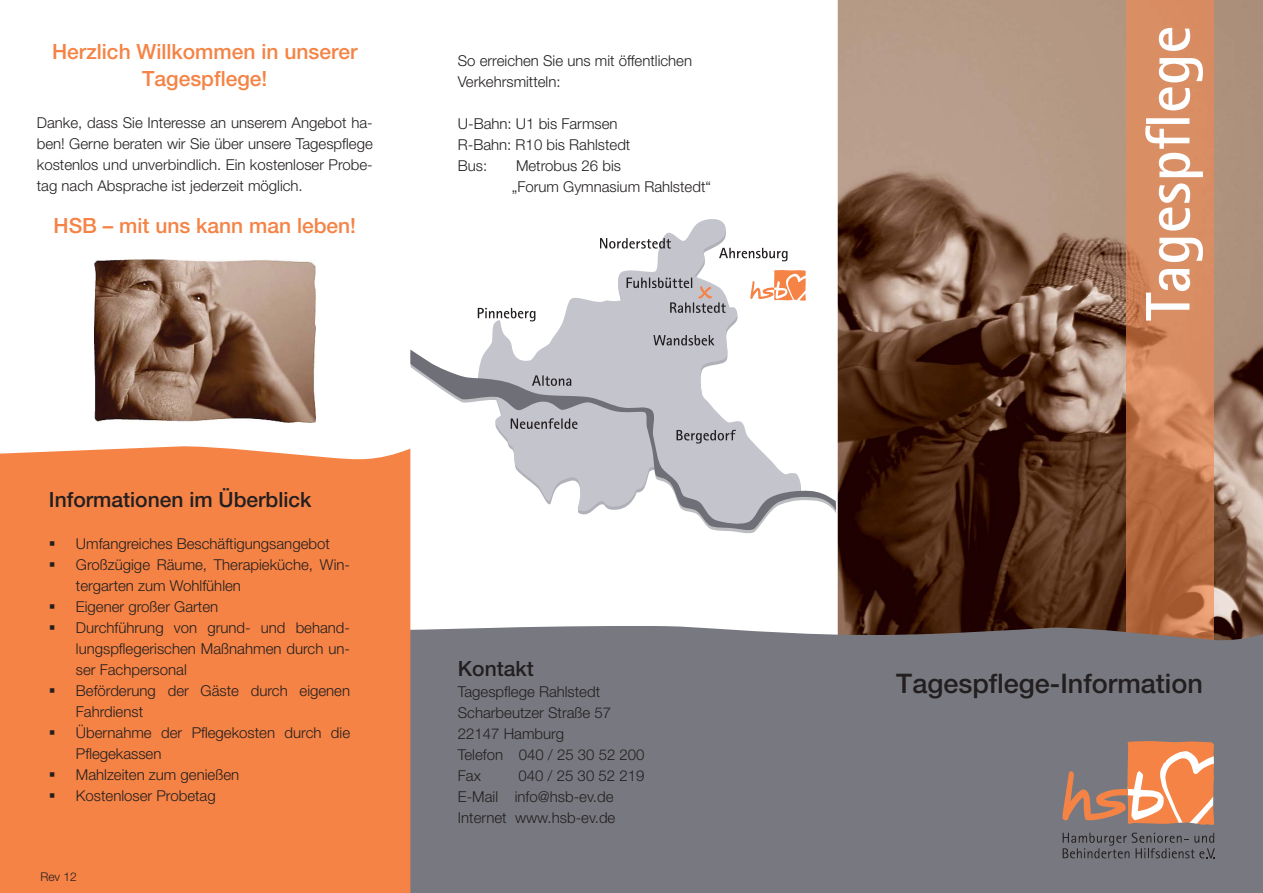
<style>
.page{position:relative;width:1263px;height:893px;background:#fff}
.page>*{position:absolute;margin:0;border:0;box-sizing:border-box;transform-origin:0 0}
.t1{font:700 63px "Rotis Sans Serif";color:#fff}
.t2{font:500 27px "Helvetica Neue CE";color:#231f20}
.t3{font:500 21px/27px "Helvetica Neue CE";color:#f58345;text-align:center}
.t4{font:500 21px "Helvetica Neue CE";color:#231f20}
.t5{font:300 15px/21px "Helvetica Neue";color:#231f20}
.t6{font:300 12px "Helvetica Neue";color:#231f20}
</style>
<div class="page">
<img style="left:838px;top:0;width:425px;height:626px">
<img style="left:1126px;top:0;width:88px;height:626px">
<div style="left:410px;top:626px;width:853px;height:267px;background:#787980"></div>
<div style="left:0;top:446px;width:410px;height:447px;background:#f58345"></div>
<img style="left:95px;top:259px;width:220px;height:163px">
<svg style="left:477px;top:219px;width:311px;height:130px"></svg>
<svg style="left:410px;top:349px;width:426px;height:183px"></svg>
<svg style="left:676px;top:430px;width:60px;height:13px"></svg>
<svg style="left:511px;top:418px;width:66px;height:11px"></svg>
<svg style="left:532px;top:375px;width:39px;height:11px"></svg>
<svg style="left:653px;top:335px;width:61px;height:10px"></svg>
<svg style="left:719px;top:248px;width:68px;height:13px"></svg>
<svg style="left:600px;top:238px;width:71px;height:11px"></svg>
<svg style="left:478px;top:308px;width:57px;height:13px"></svg>
<svg style="left:750px;top:270px;width:56px;height:31px"></svg>
<svg style="left:626px;top:278px;width:100px;height:35px;background:#b3b1b7"></svg>
<svg style="left:1062px;top:741px;width:152px;height:84px;background:#c98e70"></svg>
<svg style="left:1063px;top:833px;width:152px;height:25px;background:#67686d"></svg>
<svg style="left:50px;top:541px;width:5px;height:5px"></svg>
<svg style="left:50px;top:562px;width:5px;height:5px"></svg>
<svg style="left:50px;top:604px;width:5px;height:5px"></svg>
<svg style="left:50px;top:625px;width:5px;height:5px"></svg>
<svg style="left:50px;top:688px;width:5px;height:5px"></svg>
<svg style="left:50px;top:730px;width:5px;height:5px"></svg>
<svg style="left:50px;top:772px;width:5px;height:5px"></svg>
<svg style="left:50px;top:793px;width:5px;height:5px"></svg>
<h3 class="t3" style="left:52px;top:41px;width:307px">Herzlich Willkommen in unserer<br>Tagespflege!</h3>
<p class="t5" style="left:37px;top:114px;width:337px;text-align:justify">Danke, dass Sie Interesse an unserem Angebot ha&shy;ben! Gerne beraten wir Sie über unsere Tagespflege kostenlos und unverbindlich. Ein kostenloser Probe&shy;tag nach Absprache ist jederzeit möglich.</p>
<h3 class="t3" style="left:53px;top:215px;width:304px">HSB – mit uns kann man leben!</h3>
<p class="t5" style="left:458px;top:51px;width:236px">So erreichen Sie uns mit öffentlichen<br>Verkehrsmitteln:</p>
<p class="t5" style="left:458px;top:114px;width:174px">U-Bahn: U1 bis Farmsen<br>R-Bahn: R10 bis Rahlstedt<br>Bus:</p>
<p class="t5" style="left:512px;top:156px;width:201px">Metrobus 26 bis<br>„Forum Gymnasium Rahlstedt“</p>
<h3 class="t4" style="left:49px;top:492px;width:264px">Informationen im Überblick</h3>
<p class="t5" style="left:76px;top:535px;width:276px">Umfangreiches Beschäftigungsangebot<br>Großzügige Räume, Therapieküche, Win&shy;tergarten zum Wohlfühlen<br>Eigener großer Garten<br>Durchführung von grund- und behand&shy;lungspflegerischen Maßnahmen durch un&shy;ser Fachpersonal<br>Beförderung der Gäste durch eigenen<br>Fahrdienst<br>Übernahme der Pflegekosten durch die<br>Pflegekassen<br>Mahlzeiten zum genießen<br>Kostenloser Probetag</p>
<p class="t6" style="left:40px;top:873px;width:38px">Rev 12</p>
<h3 class="t4" style="left:458px;top:661px;width:77px">Kontakt</h3>
<p class="t5" style="left:458px;top:682px;width:188px">Tagespflege Rahlstedt<br>Scharbeutzer Straße 57<br>22147 Hamburg<br>Telefon 040 / 25 30 52 200<br>Fax</p>
<p class="t5" style="left:458px;top:766px;width:188px;text-indent:61px">040 / 25 30 52 219<br>E-Mail info@hsb-ev.de<br>Internet www.hsb-ev.de</p>
<h1 class="t1" style="left:1146px;top:321px;width:297px;rotate:-90deg">Tagespflege</h1>
<h2 class="t2" style="left:896px;top:674px;width:308px">Tagespflege-Information</h2>
</div>
